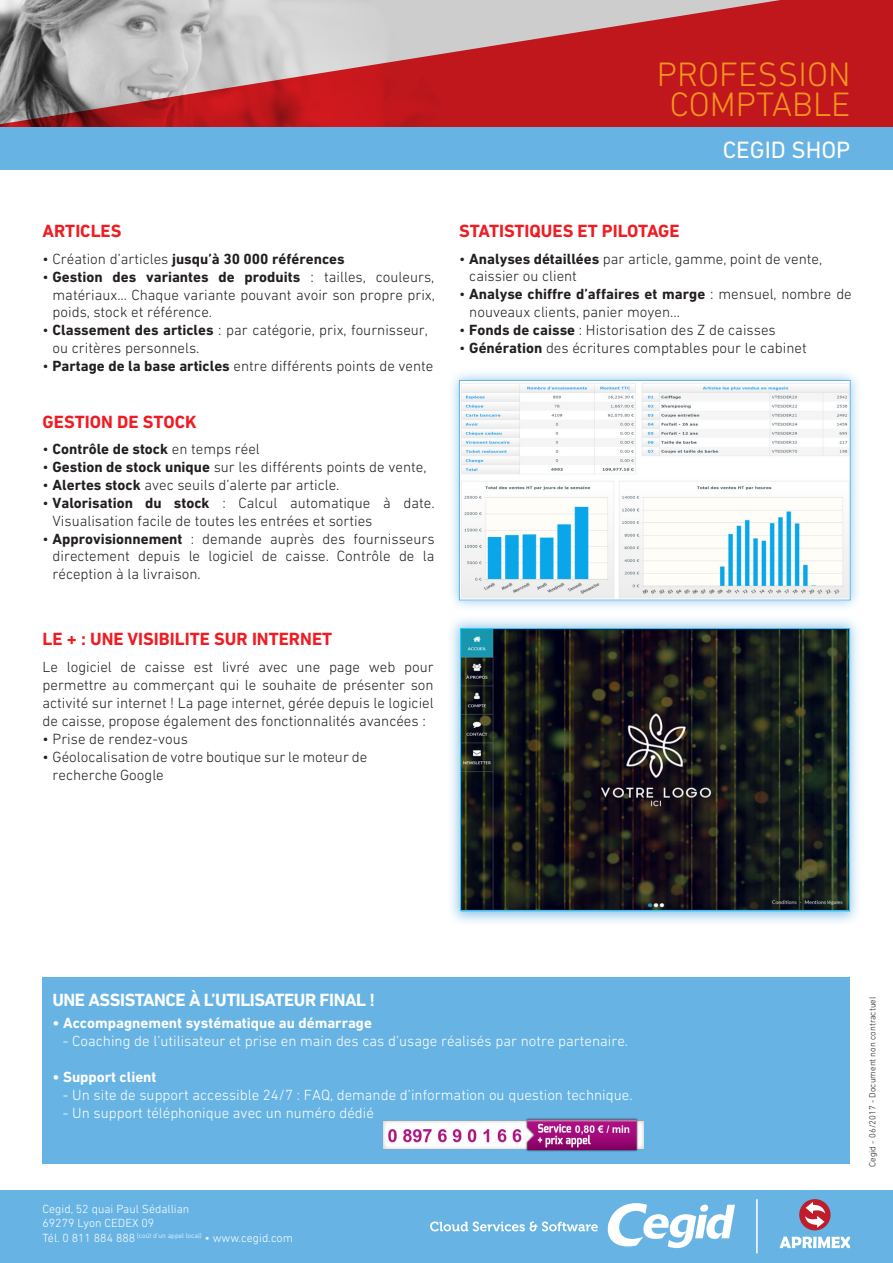
<style>
.page{position:relative;width:893px;height:1263px;background:#fff}
.page>*{position:absolute;margin:0;border:0;box-sizing:border-box;transform-origin:0 0}
.t1{font:300 34.5px "DIN Next LT Pro";color:#f7931d}
.t2{font:24px "DIN Next LT Pro";color:#fff}
.t3{font:700 18px "DIN Next LT Pro";color:#ee1d23}
.t4{font:700 18px "DIN Next LT Pro";letter-spacing:-.025em;color:#fff}
.t5{font:300 15px/17.7px "DIN Next LT Pro";color:#231f20}
.t6{font:300 15px "DIN Next LT Pro";color:#fff}
.t7{font:700 15px "DIN Next LT Pro";color:#231f20}
.t8{font:700 15px "DIN Next LT Pro";color:#fff}
.t9{font:300 12px "DIN Next LT Pro";color:#fff}
.t10{font:300 9px "DIN Next LT Pro";color:#231f20}
.s1{font-weight:300}
.s2{font-weight:700}
</style>
<div class="page">
<div style="left:0;top:1191px;width:893px;height:72px;background:#67b4e4"></div>
<svg style="left:0;top:0;width:893px;height:128px;fill:#bf171c"></svg>
<div style="left:0;top:128px;width:893px;height:42px;background:#67b4e4"></div>
<svg style="left:607px;top:1203px;width:128px;height:45px"></svg>
<svg style="left:430px;top:1221px;width:168px;height:10px"></svg>
<svg style="left:780px;top:1236px;width:70px;height:12px"></svg>
<div style="left:799px;top:1199px;width:32px;height:31px;background:#be1d2c;border-radius:50%"></div>
<svg style="left:805px;top:1202px;width:20px;height:26px"></svg>
<div style="left:744px;top:1189px;width:25px;height:74px;background:#67b4e4"></div>
<hr style="left:756px;top:1199px;width:2px;height:54px;background:#fff">
<div style="left:447px;top:368px;width:415px;height:244px;background:#67b4e4;opacity:.75"></div>
<img style="left:461px;top:382px;width:388px;height:216px">
<div style="left:459px;top:380px;width:392px;height:220px;border:1px solid #67b4e4"></div>
<div style="left:447px;top:615px;width:414px;height:311px;background:#67b4e4;opacity:.75"></div>
<div style="left:43px;top:977px;width:807px;height:187px;background:#67b4e4"></div>
<img style="left:383px;top:1118px;width:260px;height:34px">
<img style="left:461px;top:628px;width:388px;height:282px">
<p class="t1" style="left:657px;top:55px;width:195px">PROFESSION</p>
<p class="t1" style="left:670px;top:85px;width:182px">COMPTABLE</p>
<p class="t2" style="left:723px;top:136px;width:129px">CEGID SHOP</p>
<p class="t3" style="left:43px;top:221px;width:80px">ARTICLES</p>
<p class="t7" style="left:43px;top:250px;width:304px"><span class="s1">• Création d’articles</span> jusqu’à 30 000 références</p>
<p class="t5" style="left:53px;top:268px;width:384px;text-align:justify;text-indent:-10px">• <span class="s2">Gestion des variantes de produits</span> : tailles, couleurs, matériaux... Chaque variante pouvant avoir son propre prix, poids, stock et référence.</p>
<p class="t5" style="left:53px;top:321px;width:377px;text-indent:-10px">• <span class="s2">Classement des articles</span> : par catégorie, prix, fournisseur, ou critères personnels.</p>
<p class="t5" style="left:43px;top:357px;width:392px">• <span class="s2">Partage de la base articles</span> entre différents points de vente</p>
<p class="t3" style="left:43px;top:411px;width:156px">GESTION DE STOCK</p>
<p class="t7" style="left:43px;top:440px;width:219px"><span class="s1">•</span> Contrôle de stock <span class="s1">en temps réel</span></p>
<p class="t5" style="left:43px;top:458px;width:385px">• <span class="s2">Gestion de stock unique</span> sur les différents points de vente,</p>
<p class="t5" style="left:43px;top:476px;width:299px">• <span class="s2">Alertes stock</span> avec seuils d’alerte par article.</p>
<p class="t5" style="left:53px;top:494px;width:384px;text-indent:-10px">• <span class="s2">Valorisation du stock</span> : Calcul automatique à date.<br>Visualisation facile de toutes les entrées et sorties</p>
<p class="t5" style="left:53px;top:529px;width:384px;text-align:justify;text-indent:-10px">• <span class="s2">Approvisionnement</span> : demande auprès des fournisseurs directement depuis le logiciel de caisse. Contrôle de la réception à la livraison.</p>
<p class="t3" style="left:43px;top:629px;width:291px">LE + : UNE VISIBILITE SUR INTERNET</p>
<p class="t5" style="left:43px;top:658px;width:393px;text-align:justify">Le logiciel de caisse est livré avec une page web pour permettre au commerçant qui le souhaite de présenter son activité sur internet ! La page internet, gérée depuis le logiciel de caisse, propose également des fonctionnalités avancées :</p>
<p class="t5" style="left:43px;top:730px;width:147px">• Prise de rendez-vous</p>
<p class="t5" style="left:53px;top:748px;width:316px;text-indent:-10px">• Géolocalisation de votre boutique sur le moteur de recherche Google</p>
<p class="t3" style="left:459px;top:221px;width:222px">STATISTIQUES ET PILOTAGE</p>
<p class="t5" style="left:469px;top:250px;width:355px;text-indent:-10px">• <span class="s2">Analyses détaillées</span> par article, gamme, point de vente, caissier ou client</p>
<p class="t5" style="left:469px;top:285px;width:384px;text-indent:-10px">• <span class="s2">Analyse chiffre d’affaires et marge</span> : mensuel, nombre de nouveaux clients, panier moyen...</p>
<p class="t5" style="left:459px;top:321px;width:318px">• <span class="s2">Fonds de caisse</span> : Historisation des Z de caisses</p>
<p class="t5" style="left:459px;top:339px;width:349px">• <span class="s2">Génération</span> des écritures comptables pour le cabinet</p>
<p class="t4" style="left:52px;top:989px;width:324px">UNE ASSISTANCE À L’UTILISATEUR FINAL !</p>
<p class="t8" style="left:52px;top:1014px;width:321px">• Accompagnement systématique au démarrage</p>
<p class="t6" style="left:63px;top:1032px;width:567px">- Coaching de l’utilisateur et prise en main des cas d’usage réalisés par notre partenaire.</p>
<p class="t8" style="left:52px;top:1068px;width:106px">• Support client</p>
<p class="t6" style="left:63px;top:1086px;width:571px">- Un site de support accessible 24/7 : FAQ, demande d’information ou question technique.</p>
<p class="t6" style="left:63px;top:1104px;width:313px">- Un support téléphonique avec un numéro dédié</p>
<p class="t9" style="left:43px;top:1202px;width:148px">Cegid, 52 quai Paul Sédallian</p>
<p class="t9" style="left:43px;top:1216px;width:113px">69279 Lyon CEDEX 09</p>
<p class="t9" style="left:43px;top:1231px;width:252px">Tél. 0 811 884 888 <sup>(coût</sup> <sup>d’un</sup> <sup>appel</sup> <sup>local)</sup> • www.cegid.com</p>
<p class="t10" style="left:867px;top:1167px;width:172px;rotate:-90deg">Cegid - 06/2017 - Document non contractuel</p>
</div>
